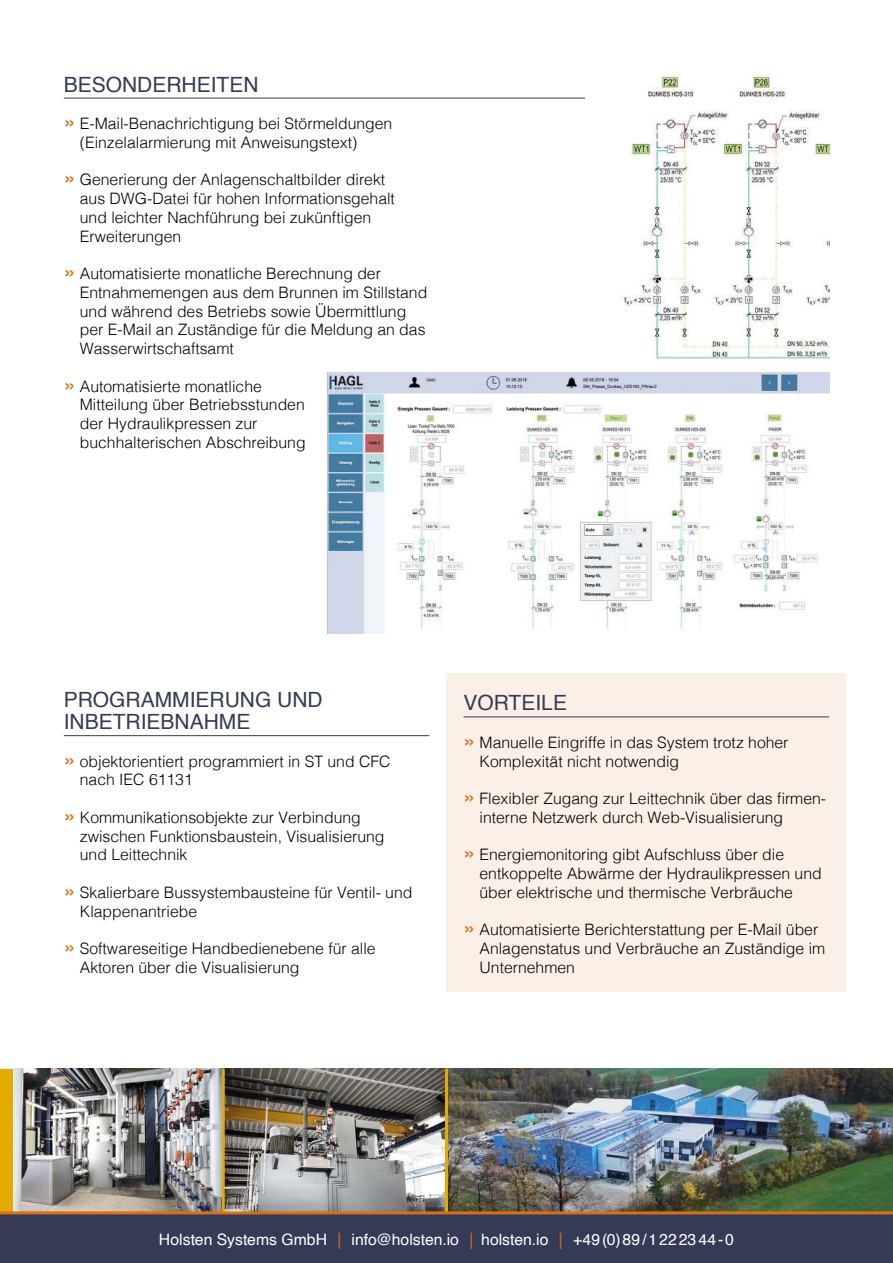
<style>
.page{position:relative;width:893px;height:1263px;background:#fff}
.page>*{position:absolute;margin:0;border:0;box-sizing:border-box;transform-origin:0 0}
.t1{font:21px/21.8px "Helvetica";color:#353b57}
.t2{font:300 15.75px/18.8px "Helvetica";color:#000}
.t3{font:15.75px "Helvetica";letter-spacing:.005em;color:#fff}
.s1{font-weight:400;font-size:21px;color:#db6f11}
.s2{color:#db6f11}
</style>
<div class="page">
<div style="left:0;top:1214px;width:893px;height:49px;background:#353b57"></div>
<hr style="left:64px;top:735px;width:365px;height:1px;background:#353b57">
<img style="left:13px;top:1069px;width:880px;height:142px">
<hr style="left:222px;top:1069px;width:3px;height:144px;background:#e4aa00">
<hr style="left:445px;top:1069px;width:3px;height:144px;background:#e4aa00">
<div style="left:0;top:1069px;width:13px;height:142px;background:#e4aa00"></div>
<hr style="left:0;top:1211px;width:893px;height:3px;background:#db6f11">
<div style="left:446px;top:673px;width:400px;height:319px;background:#fbf0e7"></div>
<hr style="left:463px;top:717px;width:366px;height:1px;background:#353b57">
<hr style="left:64px;top:98px;width:521px;height:1px;background:#353b57">
<img style="left:328px;top:373px;width:501px;height:261px">
<img style="left:623px;top:74px;width:206px;height:285px">
<h1 class="t1" style="left:64px;top:75px;width:196px">BESONDERHEITEN</h1>
<p class="t2" style="left:80px;top:114px;width:314px;text-indent:-16px"><span class="s1">»</span> E-Mail-Benachrichtigung bei Störmeldungen (Einzelalarmierung mit Anweisungstext)</p>
<p class="t2" style="left:80px;top:171px;width:317px;text-indent:-16px"><span class="s1">»</span> Generierung der Anlagenschaltbilder direkt aus DWG-Datei für hohen Informationsgehalt und leichter Nachführung bei zukünftigen Erweiterungen</p>
<p class="t2" style="left:80px;top:264px;width:349px;text-indent:-16px"><span class="s1">»</span> Automatisierte monatliche Berechnung der Entnahmemengen aus dem Brunnen im Stillstand und während des Betriebs sowie Übermittlung per E-Mail an Zuständige für die Meldung an das Wasserwirtschaftsamt</p>
<p class="t2" style="left:80px;top:377px;width:227px;text-indent:-16px"><span class="s1">»</span> Automatisierte monatliche<br>Mitteilung über Betriebsstunden der Hydraulikpressen zur buchhalterischen Abschreibung</p>
<h1 class="t1" style="left:64px;top:691px;width:260px">PROGRAMMIERUNG UND<br>INBETRIEBNAHME</h1>
<p class="t2" style="left:80px;top:752px;width:312px;text-indent:-16px"><span class="s1">»</span> objektorientiert programmiert in ST und CFC nach IEC 61131</p>
<p class="t2" style="left:80px;top:808px;width:306px;text-indent:-16px"><span class="s1">»</span> Kommunikationsobjekte zur Verbindung zwischen Funktionsbaustein, Visualisierung und Leittechnik</p>
<p class="t2" style="left:80px;top:883px;width:334px;text-indent:-16px"><span class="s1">»</span> Skalierbare Bussystembausteine für Ventil- und<br>Klappenantriebe</p>
<p class="t2" style="left:80px;top:939px;width:297px;text-indent:-16px"><span class="s1">»</span> Softwareseitige Handbedienebene für alle<br>Aktoren über die Visualisierung</p>
<h1 class="t1" style="left:463px;top:694px;width:105px">VORTEILE</h1>
<p class="t2" style="left:480px;top:733px;width:310px;text-indent:-16px"><span class="s1">»</span> Manuelle Eingriffe in das System trotz hoher<br>Komplexität nicht notwendig</p>
<p class="t2" style="left:480px;top:788px;width:348px;text-indent:-16px"><span class="s1">»</span>--Flexibler-Zugang-zur-Leittechnik-über-das-firmen&shy;interne Netzwerk durch Web-Visualisierung</p>
<p class="t2" style="left:480px;top:846px;width:344px;text-indent:-16px"><span class="s1">»</span> Energiemonitoring gibt Aufschluss über die entkoppelte Abwärme der Hydraulikpressen und über elektrische und thermische Verbräuche</p>
<p class="t2" style="left:480px;top:921px;width:347px;text-indent:-16px"><span class="s1">»</span> Automatisierte Berichterstattung per E-Mail über<br>Anlagenstatus und Verbräuche an Zuständige im<br>Unternehmen</p>
<p class="t3" style="left:159px;top:1233px;width:577px">Holsten Systems GmbH <span class="s2">│</span> info@holsten.io <span class="s2">│</span> holsten.io <span class="s2">│</span> +49 (0) 89 / 1 22 23 44 - 0</p>
</div>
